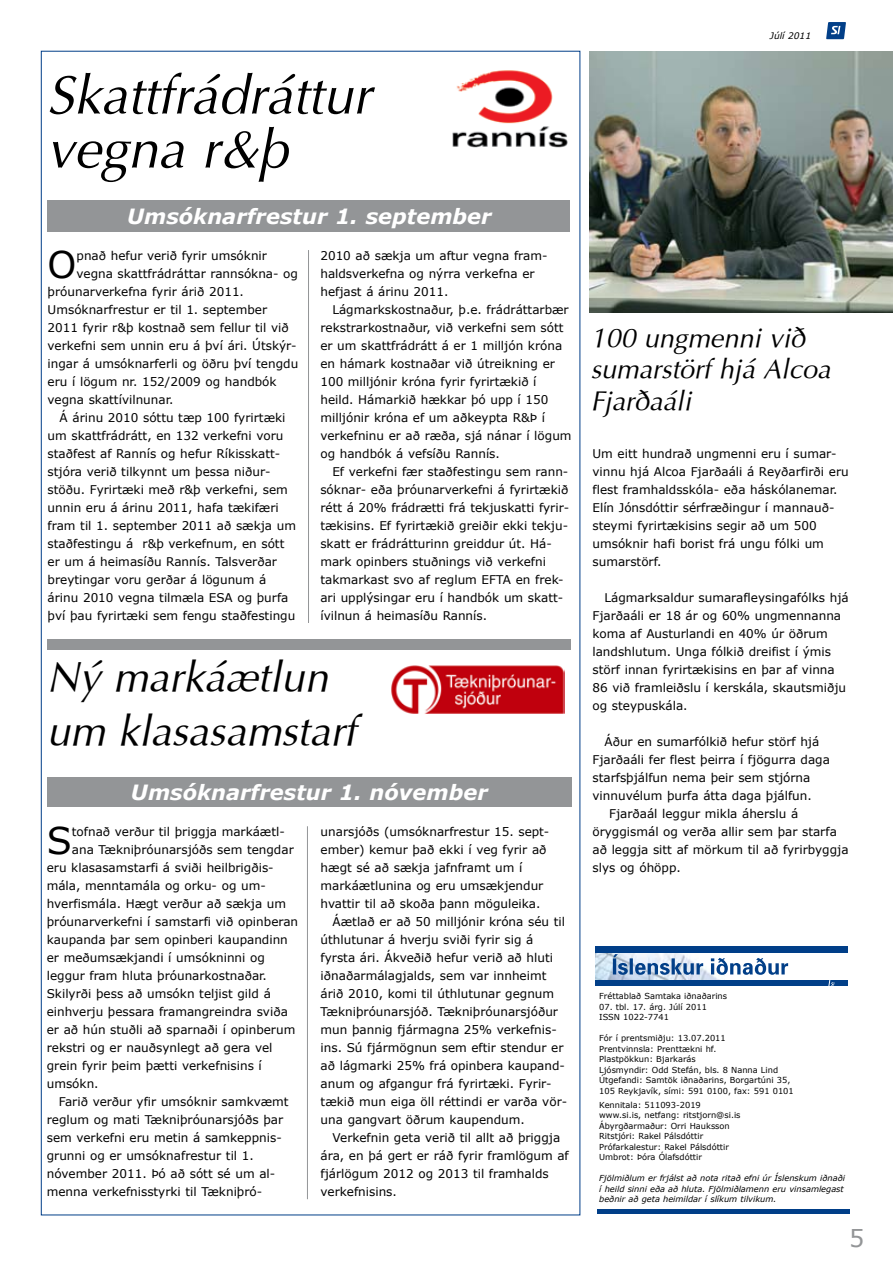
<style>
.page{position:relative;width:893px;height:1263px;background:#fff}
.page>*{position:absolute;margin:0;border:0;box-sizing:border-box;transform-origin:0 0}
.t1{font:italic 54px/54px "Optima";color:#000}
.t2{font:italic 42px/54px "Optima";color:#000}
.t3{font:36.75px "Verdana";color:#000}
.t4{font:italic 27px/31.5px "Optima";color:#000}
.t5{font:24px "Verdana";color:#939597}
.t6{font:italic 700 21px "Verdana";color:#fff}
.t7{font:12px/18px "Verdana";color:#000}
.t8{font:italic 9px "Verdana";color:#000}
.t9{font:8.25px/10.5px "Verdana";color:#000}
.t10{font:italic 8.25px/10.5px "Verdana";color:#000}
</style>
<div class="page">
<svg style="left:826px;top:22px;width:20px;height:17px"></svg>
<hr style="left:308px;top:250px;width:1px;height:373px;background:#939597">
<div style="left:47px;top:639px;width:524px;height:10px;background:#939597"></div>
<img style="left:452px;top:70px;width:116px;height:78px">
<img style="left:391px;top:665px;width:173px;height:49px">
<img style="left:590px;top:51px;width:303px;height:262px">
<img style="left:596px;top:952px;width:142px;height:29px">
<div style="left:596px;top:981px;width:252px;height:5px;background:#023f88"></div>
<svg style="left:828px;top:980px;width:6px;height:6px"></svg>
<svg style="left:613px;top:954px;width:175px;height:21px"></svg>
<div style="left:595px;top:946px;width:253px;height:6px;background:#003e88"></div>
<div style="left:597px;top:1209px;width:253px;height:5px;background:#003e88"></div>
<div style="left:48px;top:200px;width:522px;height:31px;background:#939597"></div>
<div style="left:47px;top:777px;width:524px;height:30px;background:#939597"></div>
<hr style="left:307px;top:826px;width:1px;height:373px;background:#939597">
<h1 class="t1" style="left:47px;top:69px;width:326px">Skattfrádráttur vegna r&amp;þ</h1>
<h3 class="t6" style="left:127px;top:203px;width:366px">Umsóknarfrestur 1. september</h3>
<h3 class="t3" style="left:48px;top:241px;width:30px">O</h3>
<p class="t7" style="left:77px;top:246px;width:192px">pnað hefur verið fyrir umsóknir</p>
<p class="t7" style="left:77px;top:264px;width:223px">vegna skattfrádráttar rannsókna- og</p>
<p class="t7" style="left:48px;top:282px;width:198px">þróunarverkefna fyrir árið 2011.</p>
<p class="t7" style="left:48px;top:300px;width:221px">Umsóknarfrestur er til 1. september</p>
<p class="t7" style="left:48px;top:318px;width:243px">2011 fyrir r&amp;þ kostnað sem fellur til við</p>
<p class="t7" style="left:48px;top:336px;width:251px">verkefni sem unnin eru á því ári. Útskýr-</p>
<p class="t7" style="left:48px;top:354px;width:252px">ingar á umsóknarferli og öðru því tengdu</p>
<p class="t7" style="left:48px;top:372px;width:231px">eru í lögum nr. 152/2009 og handbók</p>
<p class="t7" style="left:48px;top:390px;width:127px">vegna skattívilnunar.</p>
<p class="t7" style="left:60px;top:408px;width:227px">Á árinu 2010 sóttu tæp 100 fyrirtæki</p>
<p class="t7" style="left:48px;top:426px;width:237px">um skattfrádrátt, en 132 verkefni voru</p>
<p class="t7" style="left:48px;top:444px;width:234px">staðfest af Rannís og hefur Ríkisskatt-</p>
<p class="t7" style="left:48px;top:462px;width:224px">stjóra verið tilkynnt um þessa niður-</p>
<p class="t7" style="left:48px;top:480px;width:242px">stöðu. Fyrirtæki með r&amp;þ verkefni, sem</p>
<p class="t7" style="left:48px;top:498px;width:233px">unnin eru á árinu 2011, hafa tækifæri</p>
<p class="t7" style="left:48px;top:516px;width:250px">fram til 1. september 2011 að sækja um</p>
<p class="t7" style="left:48px;top:534px;width:238px">staðfestingu á r&amp;þ verkefnum, en sótt</p>
<p class="t7" style="left:48px;top:552px;width:231px">er um á heimasíðu Rannís. Talsverðar</p>
<p class="t7" style="left:48px;top:570px;width:220px">breytingar voru gerðar á lögunum á</p>
<p class="t7" style="left:48px;top:588px;width:242px">árinu 2010 vegna tilmæla ESA og þurfa</p>
<p class="t7" style="left:48px;top:606px;width:249px">því þau fyrirtæki sem fengu staðfestingu</p>
<p class="t7" style="left:320px;top:246px;width:229px">2010 að sækja um aftur vegna fram&shy;haldsverkefna og nýrra verkefna er hefjast á árinu 2011.</p>
<p class="t7" style="left:320px;top:300px;width:253px;text-indent:12px">Lágmarkskostnaður, þ.e. frádráttarbær rekstrarkostnaður, við verkefni sem sótt er um skattfrádrátt á er 1 milljón króna en hámark kostnaðar við útreikning er 100 milljónir króna fyrir fyrirtækið í heild. Hámarkið hækkar þó upp í 150 milljónir króna ef um aðkeypta R&amp;Þ í verkefninu er að ræða, sjá nánar í lögum og handbók á vefsíðu Rannís.</p>
<p class="t7" style="left:320px;top:462px;width:250px;text-indent:12px">Ef verkefni fær staðfestingu sem rann&shy;sóknar- eða þróunarverkefni á fyrirtækið rétt á 20% frádrætti frá tekjuskatti fyrir&shy;tækisins. Ef fyrirtækið greiðir ekki tekju&shy;skatt er frádrátturinn greiddur út. Há&shy;mark opinbers stuðnings við verkefni takmarkast svo af reglum EFTA en frek&shy;ari upplýsingar eru í handbók um skatt&shy;ívilnun á heimasíðu Rannís.</p>
<h2 class="t2" style="left:47px;top:651px;width:311px">Ný markáætlun um klasasamstarf</h2>
<h3 class="t6" style="left:131px;top:779px;width:358px">Umsóknarfrestur 1. nóvember</h3>
<h3 class="t3" style="left:47px;top:817px;width:27px">S</h3>
<p class="t7" style="left:72px;top:822px;width:214px">tofnað verður til þriggja markáætl-</p>
<p class="t7" style="left:72px;top:840px;width:223px">ana Tækniþróunarsjóðs sem tengdar</p>
<p class="t7" style="left:47px;top:858px;width:228px">eru klasasamstarfi á sviði heilbrigðis-</p>
<p class="t7" style="left:47px;top:876px;width:221px">mála, menntamála og orku- og um-</p>
<p class="t7" style="left:47px;top:894px;width:241px">hverfismála. Hægt verður að sækja um</p>
<p class="t7" style="left:47px;top:912px;width:253px">þróunarverkefni í samstarfi við opinberan</p>
<p class="t7" style="left:47px;top:930px;width:243px">kaupanda þar sem opinberi kaupandinn</p>
<p class="t7" style="left:47px;top:948px;width:220px">er meðumsækjandi í umsókninni og</p>
<p class="t7" style="left:47px;top:966px;width:222px">leggur fram hluta þróunarkostnaðar.</p>
<p class="t7" style="left:47px;top:984px;width:226px">Skilyrði þess að umsókn teljist gild á</p>
<p class="t7" style="left:47px;top:1002px;width:243px">einhverju þessara framangreindra sviða</p>
<p class="t7" style="left:47px;top:1020px;width:250px">er að hún stuðli að sparnaði í opinberum</p>
<p class="t7" style="left:47px;top:1038px;width:227px">rekstri og er nauðsynlegt að gera vel</p>
<p class="t7" style="left:47px;top:1056px;width:217px">grein fyrir þeim þætti verkefnisins í</p>
<p class="t7" style="left:47px;top:1074px;width:53px">umsókn.</p>
<p class="t7" style="left:59px;top:1092px;width:231px">Farið verður yfir umsóknir samkvæmt</p>
<p class="t7" style="left:47px;top:1110px;width:238px">reglum og mati Tækniþróunarsjóðs þar</p>
<p class="t7" style="left:47px;top:1128px;width:237px">sem verkefni eru metin á samkeppnis-</p>
<p class="t7" style="left:47px;top:1146px;width:209px">grunni og er umsóknafrestur til 1.</p>
<p class="t7" style="left:47px;top:1164px;width:230px">nóvember 2011. Þó að sótt sé um al-</p>
<p class="t7" style="left:47px;top:1182px;width:217px">menna verkefnisstyrki til Tækniþró-</p>
<p class="t7" style="left:321px;top:822px;width:230px">unarsjóðs (umsóknarfrestur 15. sept-</p>
<p class="t7" style="left:321px;top:840px;width:227px">ember) kemur það ekki í veg fyrir að</p>
<p class="t7" style="left:321px;top:858px;width:203px">hægt sé að sækja jafnframt um í</p>
<p class="t7" style="left:321px;top:876px;width:224px">markáætlunina og eru umsækjendur</p>
<p class="t7" style="left:321px;top:894px;width:221px">hvattir til að skoða þann möguleika.</p>
<p class="t7" style="left:333px;top:912px;width:234px">Áætlað er að 50 milljónir króna séu til</p>
<p class="t7" style="left:321px;top:930px;width:214px">úthlutunar á hverju sviði fyrir sig á</p>
<p class="t7" style="left:321px;top:948px;width:234px">fyrsta ári. Ákveðið hefur verið að hluti</p>
<p class="t7" style="left:321px;top:966px;width:227px">iðnaðarmálagjalds, sem var innheimt</p>
<p class="t7" style="left:321px;top:984px;width:235px">árið 2010, komi til úthlutunar gegnum</p>
<p class="t7" style="left:321px;top:1002px;width:239px">Tækniþróunarsjóð. Tækniþróunarsjóður</p>
<p class="t7" style="left:321px;top:1020px;width:238px">mun þannig fjármagna 25% verkefnis-</p>
<p class="t7" style="left:321px;top:1038px;width:244px">ins. Sú fjármögnun sem eftir stendur er</p>
<p class="t7" style="left:321px;top:1056px;width:246px">að lágmarki 25% frá opinbera kaupand-</p>
<p class="t7" style="left:321px;top:1074px;width:233px">anum og afgangur frá fyrirtæki. Fyrir-</p>
<p class="t7" style="left:321px;top:1092px;width:248px">tækið mun eiga öll réttindi er varða vör-</p>
<p class="t7" style="left:321px;top:1110px;width:206px">una gangvart öðrum kaupendum.</p>
<p class="t7" style="left:333px;top:1128px;width:229px">Verkefnin geta verið til allt að þriggja</p>
<p class="t7" style="left:321px;top:1146px;width:250px">ára, en þá gert er ráð fyrir framlögum af</p>
<p class="t7" style="left:321px;top:1164px;width:230px">fjárlögum 2012 og 2013 til framhalds</p>
<p class="t7" style="left:321px;top:1182px;width:78px">verkefnisins.</p>
<p class="t8" style="left:770px;top:30px;width:43px">Júlí 2011</p>
<h3 class="t4" style="left:591px;top:322px;width:242px">100 ungmenni við sumarstörf hjá Alcoa<br>Fjarðaáli</h3>
<p class="t7" style="left:592px;top:444px;width:258px">Um eitt hundrað ungmenni eru í sumar&shy;vinnu hjá Alcoa Fjarðaáli á Reyðarfirði eru flest framhaldsskóla- eða háskólanemar.<br>Elín Jónsdóttir sérfræðingur í mannauð&shy;steymi fyrirtækisins segir að um 500 umsóknir hafi borist frá ungu fólki um sumarstörf.</p>
<p class="t7" style="left:592px;top:588px;width:258px;text-indent:12px">Lágmarksaldur sumarafleysingafólks hjá Fjarðaáli er 18 ár og 60% ungmennanna koma af Austurlandi en 40% úr öðrum landshlutum. Unga fólkið dreifist í ýmis störf innan fyrirtækisins en þar af vinna 86 við framleiðslu í kerskála, skautsmiðju og steypuskála.</p>
<p class="t7" style="left:604px;top:732px;width:216px">Áður en sumarfólkið hefur störf hjá</p>
<p class="t7" style="left:592px;top:750px;width:239px">Fjarðaáli fer flest þeirra í fjögurra daga</p>
<p class="t7" style="left:592px;top:768px;width:219px">starfsþjálfun nema þeir sem stjórna</p>
<p class="t7" style="left:592px;top:786px;width:221px">vinnuvélum þurfa átta daga þjálfun.</p>
<p class="t7" style="left:609px;top:804px;width:191px">Fjarðaál leggur mikla áherslu á</p>
<p class="t7" style="left:592px;top:822px;width:246px">öryggismál og verða allir sem þar starfa</p>
<p class="t7" style="left:592px;top:840px;width:258px">að leggja sitt af mörkum til að fyrirbyggja</p>
<p class="t7" style="left:592px;top:858px;width:90px">slys og óhöpp.</p>
<p class="t9" style="left:599px;top:990px;width:129px">Fréttablað Samtaka iðnaðarins</p>
<p class="t9" style="left:599px;top:1001px;width:109px">07. tbl. 17. árg. Júlí 2011<br>ISSN 1022-7741</p>
<p class="t9" style="left:599px;top:1032px;width:196px">Fór í prentsmiðju: 13.07.2011<br>Prentvinnsla: Prenttækni hf.<br>Plastpökkun: Bjarkarás<br>Ljósmyndir: Odd Stefán, bls. 8 Nanna Lind Útgefandi: Samtök iðnaðarins, Borgartúni 35, 105 Reykjavík, sími: 591 0100, fax: 591 0101</p>
<p class="t9" style="left:599px;top:1099px;width:143px">Kennitala: 511093-2019 www.si.is, netfang: ritstjorn@si.is<br>Ábyrgðarmaður: Orri Hauksson<br>Ritstjóri: Rakel Pálsdóttir<br>Prófarkalestur: Rakel Pálsdóttir<br>Umbrot: Þóra Ólafsdóttir</p>
<p class="t10" style="left:599px;top:1173px;width:247px">Fjölmiðlum er frjálst að nota ritað efni úr Íslenskum iðnaði í heild sinni eða að hluta. Fjölmiðlamenn eru vinsamlegast beðnir að geta heimildar í slíkum tilvikum.</p>
<h3 class="t5" style="left:849px;top:1223px;width:17px">5</h3>
</div>
